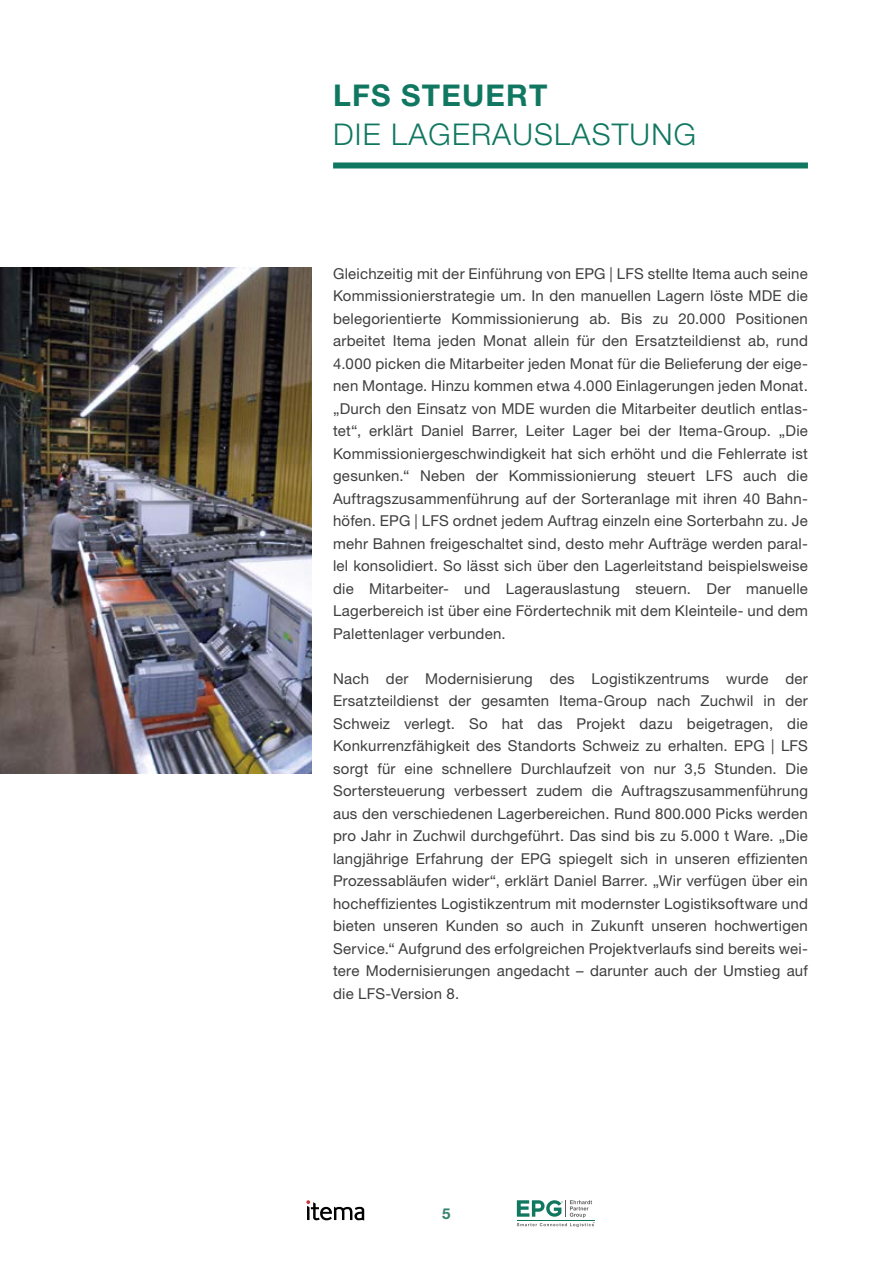
<style>
.page{position:relative;width:893px;height:1263px;background:#fff}
.page>*{position:absolute;margin:0;border:0;box-sizing:border-box;transform-origin:0 0}
.t1{font:300 30px "Helvetica Neue LT Pro";letter-spacing:.04em;color:#107760}
.t2{font:700 30px "Helvetica Neue LT Pro";letter-spacing:.04em;color:#107760}
.t3{font:15px/22.5px "Helvetica Neue LT Pro";letter-spacing:.015em;color:#3f3e3e;text-align:justify}
.t4{font:700 15px "Helvetica Neue LT Pro";color:#33816c}
</style>
<div class="page">
<svg style="left:517px;top:1200px;width:77px;height:27px"></svg>
<svg style="left:306px;top:1200px;width:58px;height:20px"></svg>
<img style="left:0;top:268px;width:312px;height:506px">
<div style="left:333px;top:162px;width:475px;height:6px;background:#107760"></div>
<h1 class="t2" style="left:333px;top:77px;width:216px">LFS STEUERT</h1>
<h1 class="t1" style="left:333px;top:116px;width:364px">DIE LAGERAUSLASTUNG</h1>
<p class="t3" style="left:333px;top:262px;width:476px">Gleichzeitig mit der Einführung von EPG | LFS stellte Itema auch seine Kommissionierstrategie um. In den manuellen Lagern löste MDE die belegorientierte Kommissionierung ab. Bis zu 20.000 Positionen arbeitet Itema jeden Monat allein für den Ersatzteildienst ab, rund 4.000 picken die Mitarbeiter jeden Monat für die Belieferung der eige&shy;nen Montage. Hinzu kommen etwa 4.000 Einlagerungen jeden Monat. „Durch den Einsatz von MDE wurden die Mitarbeiter deutlich entlas&shy;tet“, erklärt Daniel Barrer, Leiter Lager bei der Itema-Group. „Die Kommissioniergeschwindigkeit hat sich erhöht und die Fehlerrate ist gesunken.“ Neben der Kommissionierung steuert LFS auch die Auftragszusammenführung auf der Sorteranlage mit ihren 40 Bahn&shy;höfen. EPG | LFS ordnet jedem Auftrag einzeln eine Sorterbahn zu. Je mehr Bahnen freigeschaltet sind, desto mehr Aufträge werden paral&shy;lel konsolidiert. So lässt sich über den Lagerleitstand beispielsweise die Mitarbeiter- und Lagerauslastung steuern. Der manuelle Lagerbereich ist über eine Fördertechnik mit dem Kleinteile- und dem Palettenlager verbunden.</p>
<p class="t3" style="left:333px;top:667px;width:476px">Nach der Modernisierung des Logistikzentrums wurde der Ersatzteildienst der gesamten Itema-Group nach Zuchwil in der Schweiz verlegt. So hat das Projekt dazu beigetragen, die Konkurrenzfähigkeit des Standorts Schweiz zu erhalten. EPG | LFS sorgt für eine schnellere Durchlaufzeit von nur 3,5 Stunden. Die Sortersteuerung verbessert zudem die Auftragszusammenführung aus den verschiedenen Lagerbereichen. Rund 800.000 Picks werden pro Jahr in Zuchwil durchgeführt. Das sind bis zu 5.000 t Ware. „Die langjährige Erfahrung der EPG spiegelt sich in unseren effizienten Prozessabläufen wider“, erklärt Daniel Barrer. „Wir verfügen über ein hocheffizientes Logistikzentrum mit modernster Logistiksoftware und bieten unseren Kunden so auch in Zukunft unseren hochwertigen Service.“ Aufgrund des erfolgreichen Projektverlaufs sind bereits wei&shy;tere Modernisierungen angedacht – darunter auch der Umstieg auf die LFS-Version 8.</p>
<p class="t4" style="left:442px;top:1205px;width:10px">5</p>
</div>
